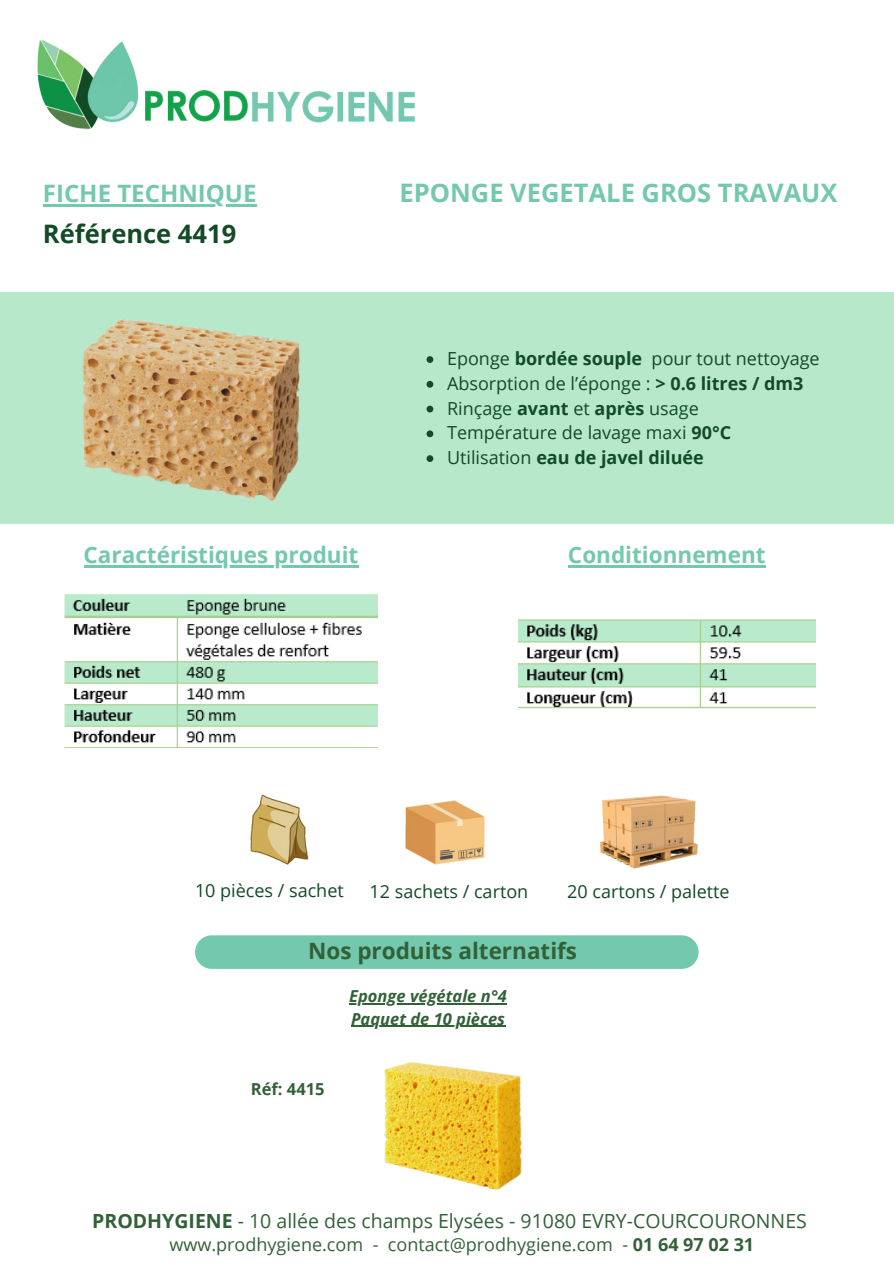
<style>
.page{position:relative;width:894px;height:1264px;background:#fff}
.page>*{position:absolute;margin:0;border:0;box-sizing:border-box;transform-origin:0 0}
.t1{font:700 25.5px "Open Sans";color:#73c8ae}
.t2{font:700 25.5px "Open Sans";color:#124b25}
.t3{font:700 24px "Open Sans";color:#73c8ae}
.t4{font:700 22.5px "Open Sans";color:#73c8ae}
.t5{font:700 22.5px "Open Sans";color:#326137}
.t6{font:19.5px "Open Sans";color:#326137}
.t7{font:18px "Open Sans";color:#124b25}
.t8{font:18px "Open Sans";color:#326137}
.t9{font:700 18px "Open Sans";color:#124b25}
.t10{font:italic 700 16.5px "Open Sans";color:#326137}
.t11{font:700 16.5px "Open Sans";color:#326137}
.s1{font-weight:700}
.s2{font-weight:400}
</style>
<div class="page">
<img style="left:37px;top:39px;width:378px;height:91px">
<div style="left:0;top:292px;width:893px;height:232px;background:#b7e8ca"></div>
<div style="left:0;top:302px;width:893px;height:211px;background:#b7e8ca"></div>
<div style="left:195px;top:935px;width:503px;height:33px;background:#73c8ae;border-radius:17px"></div>
<img style="left:405px;top:800px;width:80px;height:65px">
<img style="left:250px;top:794px;width:59px;height:71px">
<img style="left:599px;top:795px;width:99px;height:74px">
<img style="left:384px;top:1062px;width:138px;height:128px">
<img style="left:77px;top:313px;width:226px;height:189px">
<img style="left:64px;top:594px;width:314px;height:153px">
<img style="left:518px;top:620px;width:297px;height:89px">
<hr style="left:84px;top:565px;width:274px;height:3px;background:#73c8ae">
<hr style="left:43px;top:204px;width:213px;height:2px;background:#73c8ae">
<hr style="left:349px;top:1003px;width:157px;height:1px;background:#326137">
<hr style="left:351px;top:1025px;width:154px;height:1px;background:#326137">
<hr style="left:568px;top:565px;width:197px;height:3px;background:#73c8ae">
<svg style="left:426px;top:356px;width:7px;height:7px"></svg>
<svg style="left:426px;top:381px;width:7px;height:6px"></svg>
<svg style="left:426px;top:405px;width:7px;height:7px"></svg>
<svg style="left:426px;top:430px;width:7px;height:7px"></svg>
<svg style="left:426px;top:455px;width:7px;height:7px"></svg>
<p class="t3" style="left:43px;top:176px;width:215px">FICHE TECHNIQUE</p>
<p class="t2" style="left:43px;top:215px;width:195px">Référence 4419</p>
<p class="t4" style="left:84px;top:539px;width:276px">Caractéristiques produit</p>
<p class="t1" style="left:399px;top:175px;width:439px">EPONGE VEGETALE GROS TRAVAUX</p>
<p class="t7" style="left:447px;top:346px;width:374px">Eponge <span class="s1">bordée souple</span> pour tout nettoyage</p>
<p class="t7" style="left:447px;top:371px;width:358px">Absorption de l’éponge : <span class="s1">&gt; 0.6 litres / dm3</span></p>
<p class="t7" style="left:447px;top:395px;width:253px">Rinçage <span class="s1">avant</span> et <span class="s1">après</span> usage</p>
<p class="t7" style="left:447px;top:420px;width:285px">Température de lavage maxi <span class="s1">90°C</span></p>
<p class="t9" style="left:447px;top:445px;width:258px"><span class="s2">Utilisation</span> eau de javel diluée</p>
<p class="t4" style="left:568px;top:539px;width:199px">Conditionnement</p>
<p class="t7" style="left:195px;top:877px;width:150px">10 pièces / sachet</p>
<p class="t7" style="left:369px;top:878px;width:160px">12 sachets / carton</p>
<p class="t7" style="left:567px;top:878px;width:164px">20 cartons / palette</p>
<p class="t5" style="left:308px;top:934px;width:270px">Nos produits alternatifs</p>
<p class="t10" style="left:349px;top:984px;width:159px">Eponge végétale n°4</p>
<p class="t10" style="left:351px;top:1007px;width:155px">Paquet de 10 pièces</p>
<p class="t11" style="left:251px;top:1077px;width:75px">Réf: 4415</p>
<p class="t6" style="left:92px;top:1207px;width:716px"><span class="s1">PRODHYGIENE</span> - 10 allée des champs Elysées - 91080 EVRY-COURCOURONNES</p>
<p class="t8" style="left:169px;top:1231px;width:586px">www.prodhygiene.com - contact@prodhygiene.com - <span class="s1">01 64 97 02 31</span></p>
</div>
